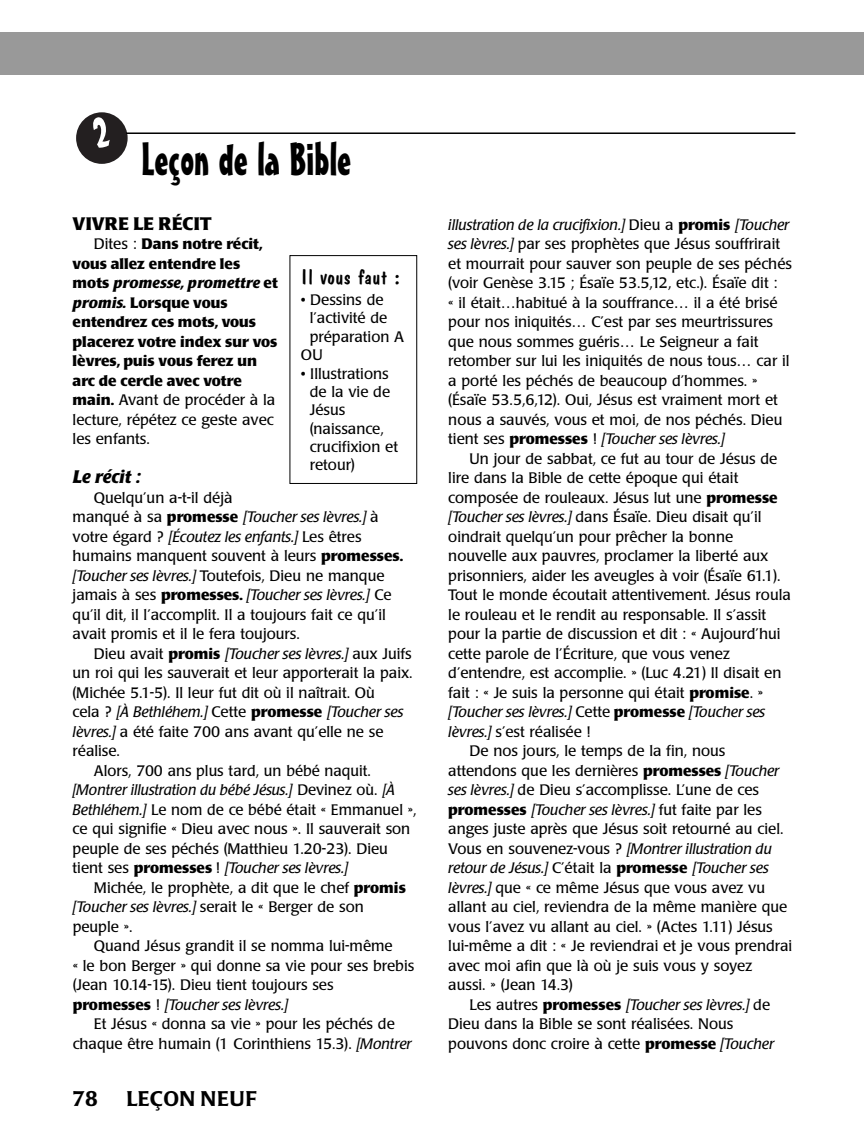
<style>
.page{position:relative;width:864px;height:1148px;background:#fff}
.page>*{position:absolute;margin:0;border:0;box-sizing:border-box;transform-origin:0 0}
.t1{font:45px "Mister Earl BT";color:#000}
.t2{font:500 21px "Poppl Laudatio";letter-spacing:.02em;color:#000}
.t3{font:21px "Dom Casual";color:#000;scale:1.05 1}
.t4{font:700 18px "Poppl Laudatio";color:#000}
.t5{font:italic 700 18px "Poppl Laudatio";color:#000}
.t6{font:15px/19.5px "Poppl Laudatio";color:#000}
.t7{font:italic 15px "Poppl Laudatio";color:#000}
.t8{font:700 15px/19.5px "Poppl Laudatio";color:#000}
.s1{font-weight:400}
.s2{font-style:italic}
.s3{font-weight:700}
.s4{font-style:normal}
.s5{font-weight:700;font-style:normal}
</style>
<div class="page">
<hr style="left:126px;top:132px;width:669px;height:2px;background:#000">
<div style="left:0;top:32px;width:864px;height:42px;background:#999"></div>
<div style="left:290px;top:255px;width:127px;height:229px;border:1px solid #000"></div>
<svg style="left:76px;top:112px;width:52px;height:52px"></svg>
<h1 class="t1" style="left:141px;top:142px;width:212px">Leçon de la Bible</h1>
<p class="t4" style="left:73px;top:216px;width:141px">VIVRE LE RÉCIT</p>
<p class="t8" style="left:73px;top:236px;width:207px;text-indent:21px"><span class="s1">Dites :</span> Dans notre récit, vous allez entendre les mots <span class="s2">promesse, promettre</span> et <span class="s2">promis.</span> Lorsque vous entendrez ces mots, vous placerez votre index sur vos lèvres, puis vous ferez un arc de cercle avec votre main. <span class="s1">Avant de procéder à la lecture, répétez ce geste avec les enfants.</span></p>
<p class="t5" style="left:73px;top:470px;width:69px">Le récit :</p>
<p class="t6" style="left:73px;top:489px;width:332px;text-indent:21px">Quelqu’un a-t-il déjà<br>manqué à sa <span class="s3">promesse</span> <span class="s2">[Toucher ses lèvres.]</span> à votre égard ? <span class="s2">[Écoutez les enfants.]</span> Les êtres humains manquent souvent à leurs <span class="s3">promesses. </span><span class="s2">[Toucher ses lèvres.]</span> Toutefois, Dieu ne manque jamais à ses <span class="s3">promesses.</span> <span class="s2">[Toucher ses lèvres.]</span> Ce qu’il dit, il l’accomplit. Il a toujours fait ce qu’il avait promis et il le fera toujours.</p>
<p class="t7" style="left:94px;top:648px;width:319px"><span class="s4">Dieu avait</span> <span class="s5">promis</span> [Toucher ses lèvres.] <span class="s4">aux Juifs</span></p>
<p class="t6" style="left:73px;top:665px;width:342px">un roi qui les sauverait et leur apporterait la paix.</p>
<p class="t6" style="left:73px;top:684px;width:304px">(Michée 5.1-5). Il leur fut dit où il naîtrait. Où</p>
<p class="t7" style="left:73px;top:706px;width:332px"><span class="s4">cela ?</span> [À Bethléhem.] <span class="s4">Cette</span> <span class="s5">promesse</span> [Toucher ses</p>
<p class="t6" style="left:73px;top:723px;width:313px"><span class="s2">lèvres.]</span> a été faite 700 ans avant qu’elle ne se</p>
<p class="t6" style="left:73px;top:743px;width:49px">réalise.</p>
<p class="t6" style="left:94px;top:762px;width:279px">Alors, 700 ans plus tard, un bébé naquit.</p>
<p class="t7" style="left:73px;top:784px;width:324px">[Montrer illustration du bébé Jésus.] <span class="s4">Devinez où.</span> [À</p>
<p class="t6" style="left:73px;top:801px;width:345px"><span class="s2">Bethléhem.]</span> Le nom de ce bébé était « Emmanuel »,</p>
<p class="t6" style="left:73px;top:821px;width:339px">ce qui signifie « Dieu avec nous ». Il sauverait son</p>
<p class="t6" style="left:73px;top:840px;width:317px">peuple de ses péchés (Matthieu 1.20-23). Dieu</p>
<p class="t7" style="left:73px;top:862px;width:277px"><span class="s4">tient ses</span> <span class="s5">promesses</span> <span class="s4">!</span> [Toucher ses lèvres.]</p>
<p class="t6" style="left:94px;top:879px;width:313px">Michée, le prophète, a dit que le chef <span class="s3">promis</span></p>
<p class="t6" style="left:73px;top:899px;width:293px"><span class="s2">[Toucher ses lèvres.]</span> serait le « Berger de son</p>
<p class="t6" style="left:73px;top:918px;width:61px">peuple ».</p>
<p class="t6" style="left:94px;top:938px;width:300px">Quand Jésus grandit il se nomma lui-même</p>
<p class="t6" style="left:73px;top:957px;width:343px">« le bon Berger » qui donne sa vie pour ses brebis</p>
<p class="t6" style="left:73px;top:977px;width:262px">(Jean 10.14-15). Dieu tient toujours ses</p>
<p class="t7" style="left:73px;top:999px;width:217px"><span class="s5">pro mes ses</span> <span class="s4">!</span> [Toucher ses lèvres.]</p>
<p class="t6" style="left:94px;top:1016px;width:302px">Et Jésus « donna sa vie » pour les péchés de</p>
<p class="t6" style="left:73px;top:1035px;width:340px">chaque être humain (1 Corinthiens 15.3). <span class="s2">[Montrer</span></p>
<h2 class="t3" style="left:301px;top:269px;width:96px">Il vous faut :</h2>
<p class="t6" style="left:301px;top:292px;width:84px">• Dessins de</p>
<p class="t6" style="left:310px;top:310px;width:79px">l’activité de</p>
<p class="t6" style="left:310px;top:328px;width:96px">préparation A</p>
<p class="t6" style="left:301px;top:347px;width:23px">OU</p>
<p class="t6" style="left:310px;top:366px;width:90px;line-height:18.3px;text-indent:-9px">• Illustrations de la vie de<br>Jésus (naissance, crucifixion et retour)</p>
<h2 class="t2" style="left:73px;top:1090px;width:27px">78</h2>
<h2 class="t2" style="left:127px;top:1090px;width:132px">LEÇON NEUF</h2>
<p class="t6" style="left:448px;top:216px;width:345px"><span class="s2">illustration de la crucifixion.]</span> Dieu a <span class="s3">promis</span> <span class="s2">[Toucher ses lèvres.]</span> par ses prophètes que Jésus souffrirait et mourrait pour sauver son peuple de ses péchés (voir Genèse 3.15 ; Ésaïe 53.5,12, etc.). Ésaïe dit :<br>« il était…habitué à la souffrance… il a été brisé pour nos iniquités… C’est par ses meurtrissures que nous sommes guéris… Le Seigneur a fait retomber sur lui les iniquités de nous tous… car il a porté les péchés de beaucoup d’hommes. » (Ésaïe 53.5,6,12). Oui, Jésus est vraiment mort et nous a sauvés, vous et moi, de nos péchés. Dieu tient ses <span class="s3">promesses</span> ! <span class="s2">[Toucher ses lèvres.]</span></p>
<p class="t6" style="left:470px;top:450px;width:309px">Un jour de sabbat, ce fut au tour de Jésus de</p>
<p class="t6" style="left:448px;top:470px;width:292px">lire dans la Bible de cette époque qui était</p>
<p class="t6" style="left:448px;top:489px;width:331px">composée de rouleaux. Jésus lut une <span class="s3">promesse</span></p>
<p class="t6" style="left:448px;top:509px;width:315px"><span class="s2">[Toucher ses lèvres.]</span> dans Ésaïe. Dieu disait qu’il</p>
<p class="t6" style="left:448px;top:528px;width:286px">oindrait quelqu’un pour prêcher la bonne</p>
<p class="t6" style="left:448px;top:548px;width:322px">nouvelle aux pauvres, proclamer la liberté aux</p>
<p class="t6" style="left:448px;top:567px;width:334px">prisonniers, aider les aveugles à voir (Ésaïe 61.1).</p>
<p class="t6" style="left:448px;top:587px;width:344px">Tout le monde écoutait attentivement. Jésus roula</p>
<p class="t6" style="left:448px;top:606px;width:319px">le rouleau et le rendit au responsable. Il s’assit</p>
<p class="t6" style="left:448px;top:626px;width:334px">pour la partie de discussion et dit : « Aujourd’hui</p>
<p class="t6" style="left:448px;top:645px;width:283px">cette parole de l’Écriture, que vous venez</p>
<p class="t6" style="left:448px;top:665px;width:335px">d’entendre, est accomplie. » (Luc 4.21) Il disait en</p>
<p class="t6" style="left:448px;top:684px;width:316px">fait : « Je suis la personne qui était <span class="s3">promise</span>. »</p>
<p class="t7" style="left:448px;top:706px;width:318px">[Toucher ses lèvres.] <span class="s4">Cette</span> <span class="s5">promesse</span> [Toucher ses</p>
<p class="t6" style="left:448px;top:723px;width:144px"><span class="s2">lèvres.]</span> s’est réalisée !</p>
<p class="t6" style="left:470px;top:743px;width:257px">De nos jours, le temps de la fin, nous</p>
<p class="t6" style="left:448px;top:762px;width:333px">attendons que les dernières <span class="s3">promesses</span> <span class="s2">[Toucher</span></p>
<p class="t6" style="left:448px;top:782px;width:312px"><span class="s2">ses lèvres.]</span> de Dieu s’accomplisse. L’une de ces</p>
<p class="t7" style="left:448px;top:804px;width:315px"><span class="s5">promesses</span> [Toucher ses lèvres.] <span class="s4">fut faite par les</span></p>
<p class="t6" style="left:448px;top:821px;width:337px">anges juste après que Jésus soit retourné au ciel.</p>
<p class="t7" style="left:448px;top:843px;width:325px"><span class="s4">Vous en souvenez-vous ?</span> [Montrer illustration du</p>
<p class="t7" style="left:448px;top:862px;width:322px">retour de Jésus.] <span class="s4">C’était la</span> <span class="s5">promesse</span> [Toucher ses</p>
<p class="t6" style="left:448px;top:879px;width:318px"><span class="s2">lèvres.]</span> que « ce même Jésus que vous avez vu</p>
<p class="t6" style="left:448px;top:899px;width:341px">allant au ciel, reviendra de la même manière que</p>
<p class="t6" style="left:448px;top:918px;width:326px">vous l’avez vu allant au ciel. » (Actes 1.11) Jésus</p>
<p class="t6" style="left:448px;top:938px;width:346px">lui-même a dit : « Je reviendrai et je vous prendrai</p>
<p class="t6" style="left:448px;top:957px;width:306px">avec moi afin que là où je suis vous y soyez</p>
<p class="t6" style="left:448px;top:977px;width:126px">aussi. » (Jean 14.3)</p>
<p class="t7" style="left:470px;top:999px;width:302px"><span class="s4">Les autres</span> <span class="s5">promesses</span> [Toucher ses lèvres.] <span class="s4">de</span></p>
<p class="t6" style="left:448px;top:1016px;width:287px">Dieu dans la Bible se sont réalisées. Nous</p>
<p class="t6" style="left:448px;top:1035px;width:327px">pouvons donc croire à cette <span class="s3">promesse</span> <span class="s2">[Toucher</span></p>
</div>
